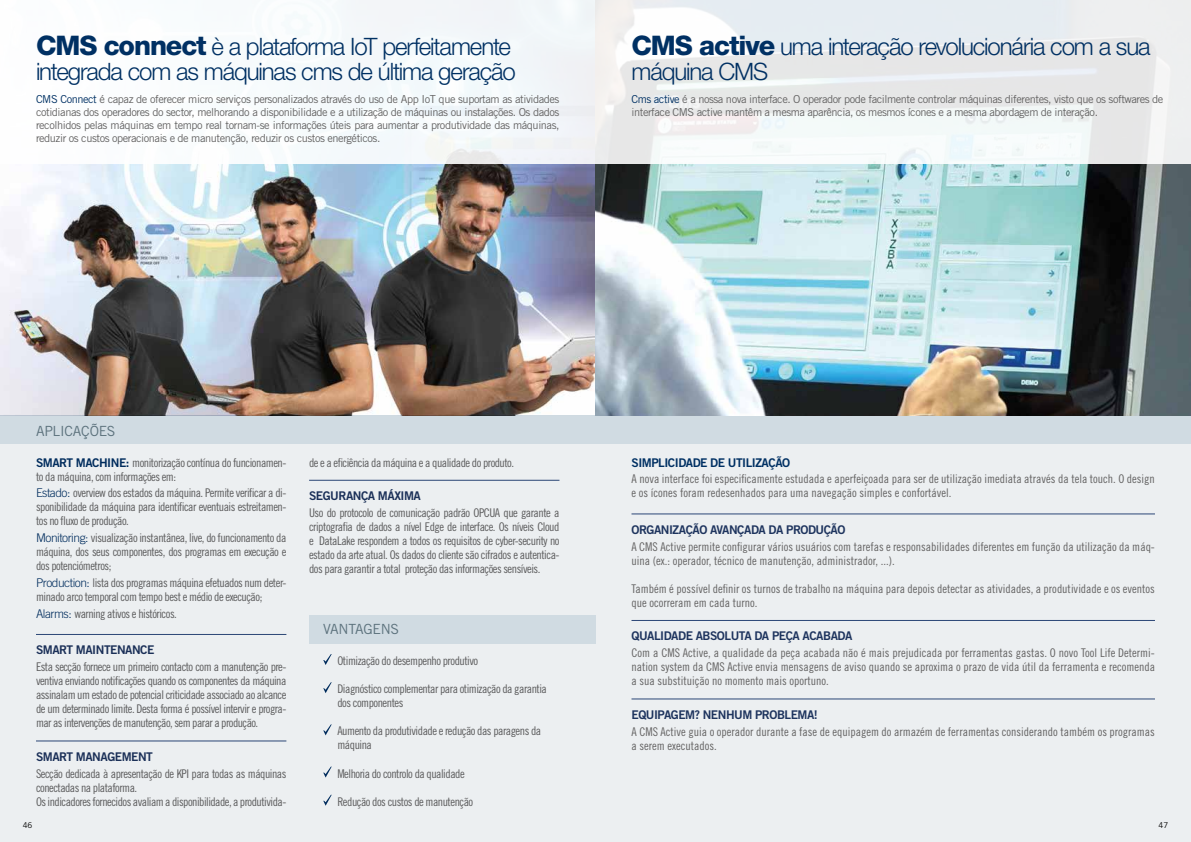
<style>
.page{position:relative;width:1191px;height:842px;background:#fff}
.page>*{position:absolute;margin:0;border:0;box-sizing:border-box;transform-origin:0 0}
.t1{font:300 24px/25px "Helvetica Neue LT Std";letter-spacing:-.045em;color:#003063}
.t2{font:14px "Trade Gothic LT Std";letter-spacing:-.02em;color:#647a84}
.t3{font:12px/14px "Trade Gothic LT Std Cn 18";letter-spacing:-.04em;color:#646363}
.t4{font:12px/14px "Trade Gothic LT Std Cn 18";color:#646363}
.t5{font:12px "Trade Gothic LT Std Bd 2";letter-spacing:-.04em;color:#1e345e}
.t6{font:12px "Trade Gothic LT Std Bd 2";letter-spacing:-.04em;color:#003063}
.t7{font:11px/13px "Trade Gothic LT Std";letter-spacing:-.04em;color:#646363;text-align:justify}
.t8{font:8px "Trade Gothic LT Std";color:#000}
.s1{font-weight:800;font-size:27px}
.s2{color:#003063}
.s3{font-family:"Trade Gothic LT Std Bd 2";color:#003063}
.s4{font-family:"Trade Gothic LT Std";font-weight:300;color:#003063}
</style>
<div class="page">
<img style="left:0;top:164px;width:1191px;height:251px">
<div style="left:0;top:0;width:595px;height:164px;background:#f7fbfc"></div>
<div style="left:0;top:415px;width:1191px;height:427px;background:#eceff1"></div>
<svg style="left:595px;top:0;width:596px;height:164px"></svg>
<hr style="left:631px;top:514px;width:524px;height:1px;background:#2f4b7d">
<hr style="left:631px;top:620px;width:524px;height:1px;background:#2f4b7d">
<hr style="left:631px;top:699px;width:524px;height:1px;background:#2f4b7d">
<h1 class="t1" style="left:36px;top:34px;width:481px"><span class="s1">CMS connect</span> è a plataforma IoT perfeitamente integrada com as máquinas cms de última geração</h1>
<p class="t7" style="left:36px;top:93px;width:525px"><span class="s2">CMS Connect</span> é capaz de oferecer micro serviços personalizados através do uso de App IoT que suportam as atividades cotidianas dos operadores do sector, melhorando a disponibilidade e a utilização de máquinas ou instalações. Os dados recolhidos pelas máquinas em tempo real tornam-se informações úteis para aumentar a produtividade das máquinas, reduzir os custos operacionais e de manutenção, reduzir os custos energéticos.</p>
<h1 class="t1" style="left:631px;top:34px;width:520px"><span class="s1">CMS active</span> uma interação revolucionária com a sua máquina CMS</h1>
<p class="t7" style="left:631px;top:93px;width:533px"><span class="s2">Cms active</span> é a nossa nova interface. O operador pode facilmente controlar máquinas diferentes, visto que os softwares de interface CMS active mantêm a mesma aparência, os mesmos ícones e a mesma abordagem de interação.</p>
<p class="t2" style="left:36px;top:422px;width:81px">APLICAÇÕES</p>
<p class="t3" style="left:36px;top:455px;width:252px"><span class="s3">SMART MACHINE:</span> monitorização contínua do funcionamen&shy;to da máquina, com informações em:</p>
<p class="t3" style="left:36px;top:486px;width:252px;text-align:justify"><span class="s4">Estado:</span> overview dos estados da máquina. Permite verificar a di&shy;sponibilidade da máquina para identificar eventuais estreitamen&shy;tos no fluxo de produção.</p>
<p class="t3" style="left:36px;top:531px;width:252px;text-align:justify"><span class="s4">Monitoring:</span> visualização instantânea, live, do funcionamento da máquina, dos seus componentes, dos programas em execução e dos potenciómetros;</p>
<p class="t3" style="left:36px;top:576px;width:252px"><span class="s4">Production:</span> lista dos programas máquina efetuados num deter&shy;minado arco temporal com tempo best e médio de execução;</p>
<p class="t3" style="left:36px;top:606px;width:142px"><span class="s4">Alarms:</span> warning ativos e históricos.</p>
<p class="t5" style="left:36px;top:643px;width:120px">SMART MAINTENANCE</p>
<p class="t3" style="left:36px;top:660px;width:252px;text-align:justify">Esta secção fornece um primeiro contacto com a manutenção pre&shy;ventiva enviando notificações quando os componentes da máquina assinalam um estado de potencial criticidade associado ao alcance de um determinado limite. Desta forma é possível intervir e progra&shy;mar as intervenções de manutenção, sem parar a produção.</p>
<p class="t5" style="left:36px;top:749px;width:118px">SMART MANAGEMENT</p>
<p class="t3" style="left:36px;top:766px;width:252px">Secção dedicada à apresentação de KPI para todas as máquinas conectadas na plataforma.<br>Os indicadores fornecidos avaliam a disponibilidade, a produtivida-</p>
<p class="t3" style="left:309px;top:455px;width:206px">de e a eficiência da máquina e a qualidade do produto.</p>
<p class="t5" style="left:309px;top:488px;width:113px">SEGURANÇA MÁXIMA</p>
<p class="t3" style="left:309px;top:506px;width:252px;text-align:justify">Uso do protocolo de comunicação padrão OPCUA que garante a criptografia de dados a nível Edge de interface. Os níveis Cloud e DataLake respondem a todos os requisitos de cyber-security no estado da arte atual. Os dados do cliente são cifrados e autentica&shy;dos para garantir a total proteção das informações sensíveis.</p>
<p class="t2" style="left:323px;top:621px;width:77px">VANTAGENS</p>
<p class="t3" style="left:337px;top:654px;width:142px">Otimização do desempenho produtivo</p>
<p class="t3" style="left:337px;top:682px;width:211px">Diagnóstico complementar para otimização da garantia dos componentes</p>
<p class="t3" style="left:337px;top:724px;width:205px">Aumento da produtividade e redução das paragens da máquina</p>
<p class="t3" style="left:337px;top:766px;width:129px">Melhoria do controlo da qualidade</p>
<p class="t3" style="left:337px;top:794px;width:137px">Redução dos custos de manutenção</p>
<p class="t6" style="left:631px;top:455px;width:160px">SIMPLICIDADE DE UTILIZAÇÃO</p>
<p class="t4" style="left:631px;top:472px;width:525px">A nova interface foi especificamente estudada e aperfeiçoada para ser de utilização imediata através da tela touch. O design e os ícones foram redesenhados para uma navegação simples e confortável.</p>
<p class="t5" style="left:631px;top:522px;width:215px">ORGANIZAÇÃO AVANÇADA DA PRODUÇÃO</p>
<p class="t4" style="left:631px;top:539px;width:525px">A CMS Active permite configurar vários usuários com tarefas e responsabilidades diferentes em função da utilização da máq&shy;uina (ex.: operador, técnico de manutenção, administrador, ...).</p>
<p class="t4" style="left:631px;top:581px;width:525px">Também é possível definir os turnos de trabalho na máquina para depois detectar as atividades, a produtividade e os eventos que ocorreram em cada turno.</p>
<p class="t5" style="left:631px;top:629px;width:222px">QUALIDADE ABSOLUTA DA PEÇA ACABADA</p>
<p class="t3" style="left:631px;top:646px;width:525px;text-align:justify">Com a CMS Active, a qualidade da peça acabada não é mais prejudicada por ferramentas gastas. O novo Tool Life Determi&shy;nation system da CMS Active envia mensagens de aviso quando se aproxima o prazo de vida útil da ferramenta e recomenda a sua substituição no momento mais oportuno.</p>
<p class="t5" style="left:631px;top:707px;width:188px">EQUIPAGEM? NENHUM PROBLEMA!</p>
<p class="t4" style="left:631px;top:724px;width:525px">A CMS Active guia o operador durante a fase de equipagem do armazém de ferramentas considerando também os programas a serem executados.</p>
<p class="t8" style="left:23px;top:820px;width:11px">46</p>
<p class="t8" style="left:1158px;top:820px;width:11px">47</p>
</div>
